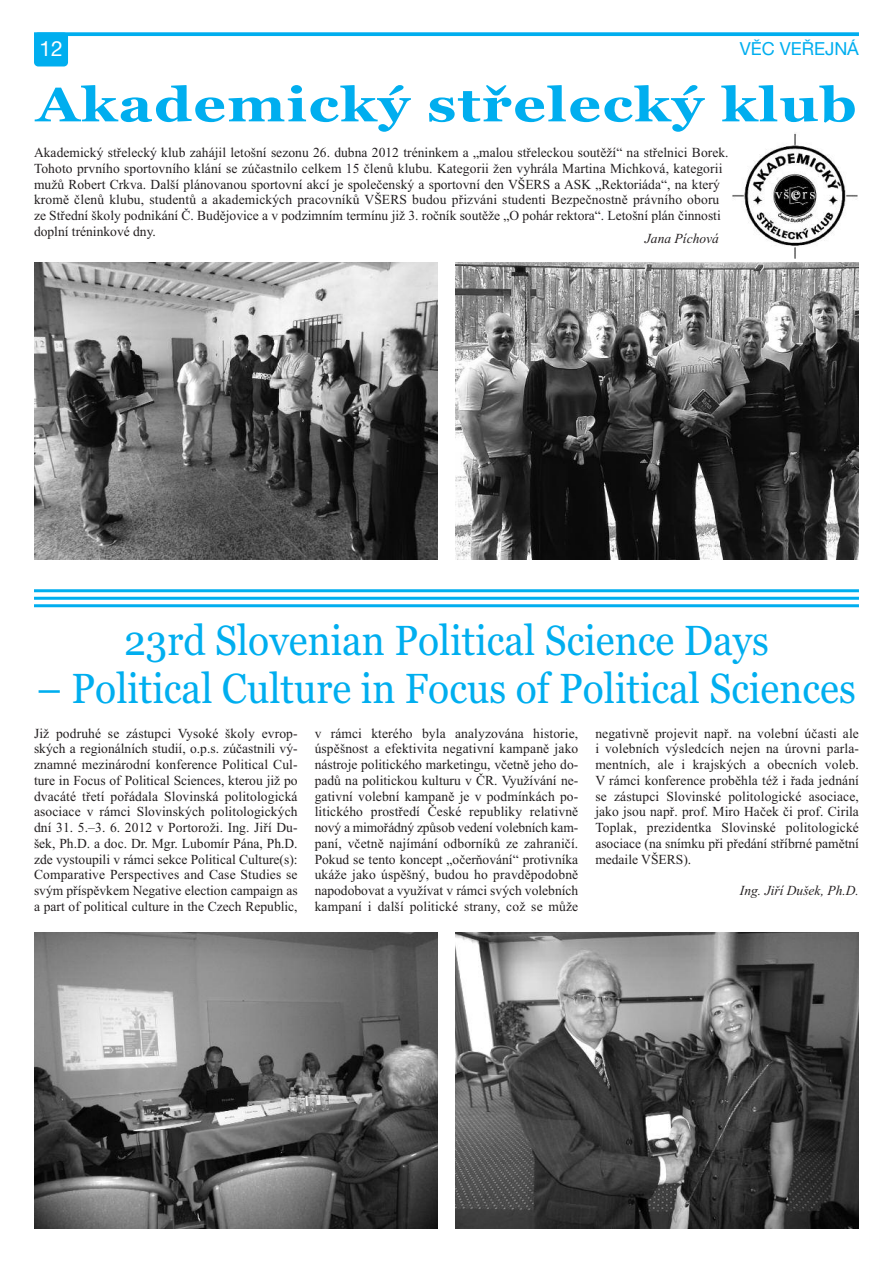
<style>
.page{position:relative;width:893px;height:1263px;background:#fff}
.page>*{position:absolute;margin:0;border:0;box-sizing:border-box;transform-origin:0 0}
.t1{font:700 48px "Georgia";letter-spacing:.025em;color:#00aeef;scale:1.19 1}
.t2{font:42px "Georgia";color:#00aeef;scale:.93 1}
.t3{font:21px "Helvetica Neue CE";color:#fff}
.t4{font:18px "Helvetica Neue CE";color:#00aeef}
.t5{font:13.8px/15.8px "Times New Roman";letter-spacing:.005em;color:#231f20;text-align:justify}
.t6{font:italic 13.8px "Times New Roman";color:#231f20}
</style>
<div class="page">
<svg style="left:34px;top:32px;width:825px;height:4px;background:#12b3f0"></svg>
<div style="left:34px;top:32px;width:34px;height:34px;background:#00aeef;border-radius:4px"></div>
<img style="left:34px;top:262px;width:404px;height:297px">
<img style="left:455px;top:262px;width:404px;height:297px">
<img style="left:455px;top:932px;width:404px;height:297px">
<img style="left:34px;top:932px;width:404px;height:297px">
<img style="left:732px;top:133px;width:126px;height:126px">
<hr style="left:34px;top:589px;width:825px;height:3px;background:#00aeef">
<hr style="left:34px;top:597px;width:825px;height:3px;background:#00aeef">
<hr style="left:34px;top:604px;width:825px;height:3px;background:#00aeef">
<h3 class="t3" style="left:39px;top:41px;width:25px">12</h3>
<h3 class="t4" style="left:740px;top:43px;width:121px">VĚC VEŘEJNÁ</h3>
<h1 class="t1" style="left:36px;top:77px;width:691px">Akademický střelecký klub</h1>
<p class="t5" style="left:34px;top:144px;width:696px;text-align:left">Akademický střelecký klub zahájil letošní sezonu 26. dubna 2012 tréninkem a „malou střeleckou soutěží“ na střelnici Borek.<br>Tohoto prvního sportovního klání se zúčastnilo celkem 15 členů klubu. Kategorii žen vyhrála Martina Michková, kategorii mužů Robert Crkva. Další plánovanou sportovní akcí je společenský a sportovní den VŠERS a ASK „Rektoriáda“, na který kromě členů klubu, studentů a akademických pracovníků VŠERS budou přizváni studenti Bezpečnostně právního oboru ze Střední školy podnikání Č. Budějovice a v podzimním termínu již 3. ročník soutěže „O pohár rektora“. Letošní plán činnosti doplní tréninkové dny.</p>
<p class="t6" style="left:645px;top:231px;width:75px">Jana Píchová</p>
<h2 class="t2" style="left:124px;top:616px;width:695px">23rd Slovenian Political Science Days</h2>
<h2 class="t2" style="left:37px;top:664px;width:882px">– Political Culture in Focus of Political Sciences</h2>
<p class="t5" style="left:34px;top:725px;width:265px">Již podruhé se zástupci Vysoké školy evrop&shy;ských a regionálních studií, o.p.s. zúčastnili vý&shy;znamné mezinárodní konference Political Cul&shy;ture in Focus of Political Sciences, kterou již po dvacáté třetí pořádala Slovinská politologická asociace v rámci Slovinských politologických dní 31. 5.–3. 6. 2012 v Portoroži. Ing. Jiří Du&shy;šek, Ph.D. a doc. Dr. Mgr. Lubomír Pána, Ph.D. zde vystoupili v rámci sekce Political Culture(s):<br>Comparative Perspectives and Case Studies se svým příspěvkem Negative election campaign as a part of political culture in the Czech Republic,</p>
<p class="t5" style="left:315px;top:725px;width:265px">v rámci kterého byla analyzována historie, úspěšnost a efektivita negativní kampaně jako nástroje politického marketingu, včetně jeho do&shy;padů na politickou kulturu v ČR. Využívání ne&shy;gativní volební kampaně je v podmínkách po&shy;litického prostředí České republiky relativně nový a mimořádný způsob vedení volebních kam&shy;paní, včetně najímání odborníků ze zahraničí.<br>Pokud se tento koncept „očerňování“ protivníka ukáže jako úspěšný, budou ho pravděpodobně napodobovat a využívat v rámci svých volebních kampaní i další politické strany, což se může</p>
<p class="t5" style="left:595px;top:725px;width:265px">negativně projevit např. na volební účasti ale i volebních výsledcích nejen na úrovni parla&shy;mentních, ale i krajských a obecních voleb.<br>V rámci konference proběhla též i řada jednání se zástupci Slovinské politologické asociace, jako jsou např. prof. Miro Haček či prof. Cirila Toplak, prezidentka Slovinské politologické asociace (na snímku při předání stříbrné pamětní medaile VŠERS).</p>
<p class="t6" style="left:740px;top:882px;width:121px">Ing. Jiří Dušek, Ph.D.</p>
</div>
